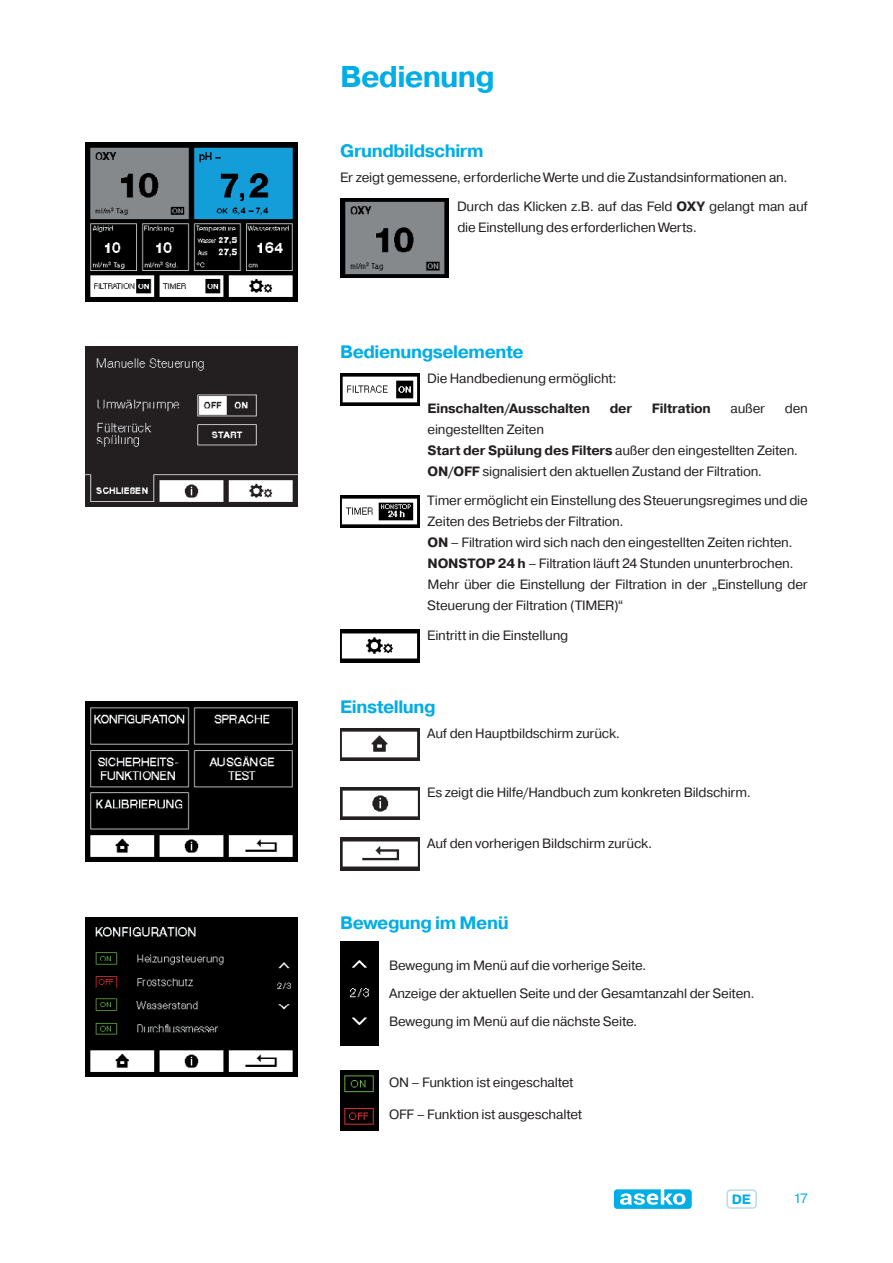
<style>
.page{position:relative;width:893px;height:1263px;background:#fff}
.page>*{position:absolute;margin:0;border:0;box-sizing:border-box;transform-origin:0 0}
.t1{font:700 30px "Pragmatica";letter-spacing:-.03em;color:#00ade5}
.t2{font:700 18px "Pragmatica";letter-spacing:-.025em;color:#00ade5}
.t3{font:13.5px/21px "Pragmatica";letter-spacing:-.015em;color:#231f20}
.t4{font:700 13.5px "Pragmatica";letter-spacing:-.015em;color:#231f20}
.t5{font:700 13.5px "Pragmatica";color:#00ade5}
.t6{font:13.5px "Pragmatica";color:#00ade5}
.s1{font-weight:700}
</style>
<div class="page">
<div style="left:726px;top:1189px;width:31px;height:20px;border:2px solid #b6dcef;border-radius:4px"></div>
<svg style="left:614px;top:1189px;width:78px;height:20px"></svg>
<img style="left:340px;top:199px;width:109px;height:78px">
<img style="left:340px;top:373px;width:79px;height:33px">
<img style="left:340px;top:495px;width:79px;height:33px">
<img style="left:340px;top:630px;width:79px;height:32px">
<img style="left:340px;top:728px;width:79px;height:33px">
<img style="left:340px;top:787px;width:79px;height:33px">
<img style="left:340px;top:838px;width:79px;height:32px">
<div style="left:340px;top:942px;width:39px;height:104px;background:#000001"></div>
<img style="left:340px;top:1071px;width:39px;height:60px">
<img style="left:85px;top:142px;width:213px;height:160px">
<img style="left:85px;top:347px;width:213px;height:159px">
<img style="left:85px;top:702px;width:213px;height:159px">
<img style="left:85px;top:917px;width:213px;height:159px">
<h1 class="t1" style="left:340px;top:58px;width:156px">Bedienung</h1>
<h2 class="t2" style="left:340px;top:139px;width:145px">Grundbildschirm</h2>
<p class="t3" style="left:457px;top:163px;width:352px;line-height:29.5px;text-indent:-117px">Er zeigt gemessene, erforderliche Werte und die Zustandsinformationen an.<br>Durch das Klicken z.B. auf das Feld <span class="s1">OXY</span> gelangt man auf</p>
<p class="t3" style="left:457px;top:217px;width:241px">die Einstellung des erforderlichen Werts.</p>
<h2 class="t2" style="left:340px;top:340px;width:185px">Bedienungselemente</h2>
<p class="t3" style="left:427px;top:368px;width:191px">Die Handbedienung ermöglicht:</p>
<p class="t4" style="left:428px;top:399px;width:164px">Einschalten/Ausschalten</p>
<p class="t4" style="left:610px;top:399px;width:24px">der</p>
<p class="t4" style="left:652px;top:399px;width:60px">Filtration</p>
<p class="t3" style="left:731px;top:398px;width:36px">außer</p>
<p class="t3" style="left:785px;top:398px;width:25px">den</p>
<p class="t3" style="left:428px;top:419px;width:372px">eingestellten Zeiten<br><span class="s1">Start der Spülung des Filters</span> außer den eingestellten Zeiten.<br><span class="s1">ON/OFF</span> signalisiert den aktuellen Zustand der Filtration.</p>
<p class="t3" style="left:427px;top:490px;width:382px">Timer ermöglicht ein Einstellung des Steuerungsregimes und die Zeiten des Betriebs der Filtration.<br><span class="s1">ON</span> – Filtration wird sich nach den eingestellten Zeiten richten.<br><span class="s1">NONSTOP 24 h</span> – Filtration läuft 24 Stunden ununterbrochen.<br>Mehr über die Einstellung der Filtration in der „Einstellung der Steuerung der Filtration (TIMER)“</p>
<p class="t3" style="left:427px;top:625px;width:143px">Eintritt in die Einstellung</p>
<h2 class="t2" style="left:340px;top:695px;width:97px">Einstellung</h2>
<p class="t3" style="left:427px;top:723px;width:194px">Auf den Hauptbildschirm zurück.</p>
<p class="t3" style="left:427px;top:782px;width:325px">Es zeigt die Hilfe/Handbuch zum konkreten Bildschirm.</p>
<p class="t3" style="left:427px;top:833px;width:226px">Auf den vorherigen Bildschirm zurück.</p>
<h2 class="t2" style="left:340px;top:911px;width:170px">Bewegung im Menü</h2>
<p class="t3" style="left:389px;top:952px;width:367px;line-height:27.9px">Bewegung im Menü auf die vorherige Seite.<br>Anzeige der aktuellen Seite und der Gesamtanzahl der Seiten.<br>Bewegung im Menü auf die nächste Seite.</p>
<p class="t3" style="left:389px;top:1072px;width:186px">ON – Funktion ist eingeschaltet</p>
<p class="t3" style="left:389px;top:1104px;width:195px">OFF – Funktion ist ausgeschaltet</p>
<p class="t5" style="left:732px;top:1190px;width:21px">DE</p>
<p class="t6" style="left:793px;top:1190px;width:16px">17</p>
</div>
